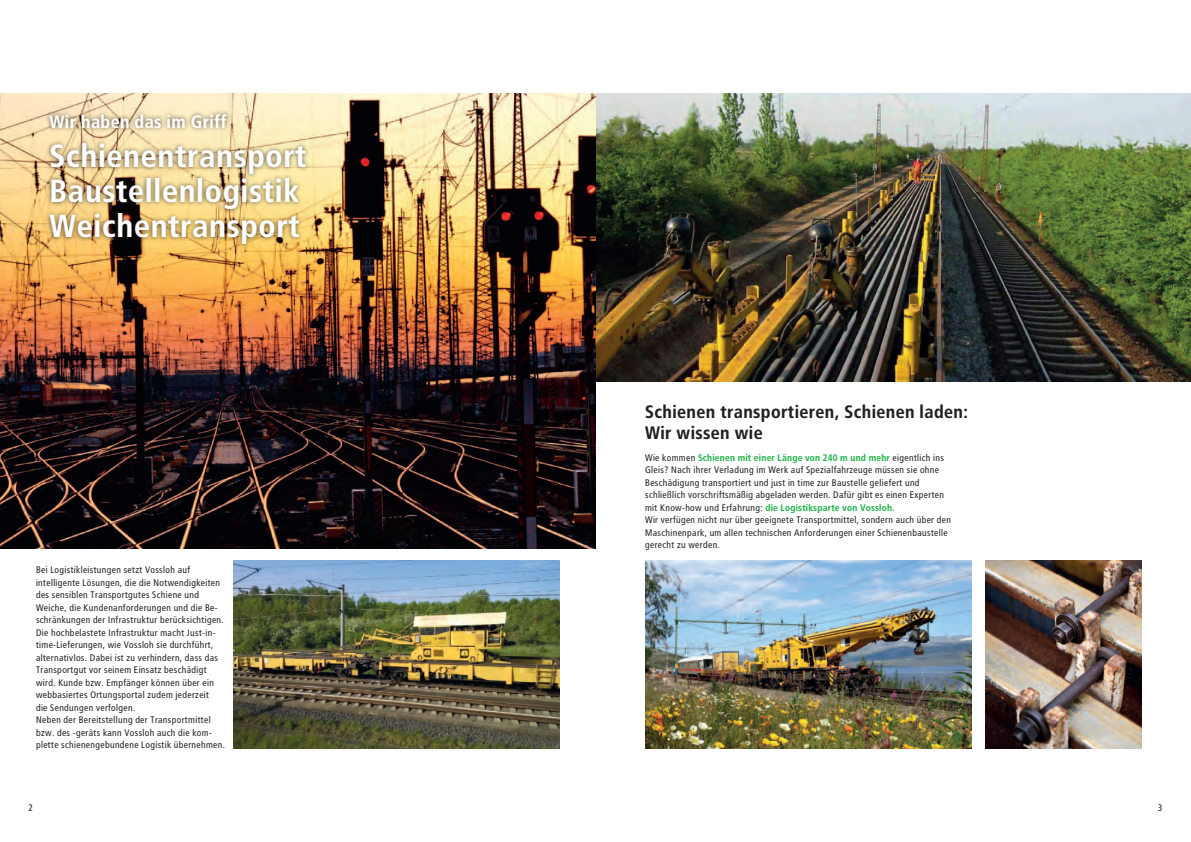
<style>
.page{position:relative;width:1191px;height:842px;background:#fff}
.page>*{position:absolute;margin:0;border:0;box-sizing:border-box;transform-origin:0 0}
.t1{font:700 32px/35px "Transit";color:#fff}
.t2{font:700 18px/21px "Transit";color:#231f20}
.t3{font:700 18px "Transit";color:#fff}
.t4{font:9.5px/12.5px "Transit";color:#231f20}
.s1{font-weight:700;color:#23b24b}
</style>
<div class="page">
<img style="left:645px;top:561px;width:326px;height:187px">
<img style="left:985px;top:561px;width:156px;height:187px">
<img style="left:595px;top:94px;width:596px;height:287px">
<img style="left:0;top:94px;width:595px;height:454px">
<img style="left:233px;top:561px;width:326px;height:187px">
<div style="left:45px;top:109px;width:186px;height:24px;background:#231f20;opacity:.75"></div>
<div style="left:45px;top:138px;width:266px;height:111px;background:#231f20;opacity:.75"></div>
<h2 class="t3" style="left:50px;top:111px;width:179px">Wir haben das im Griff</h2>
<h1 class="t1" style="left:50px;top:139px;width:259px">Schienentransport<br>Baustellenlogistik<br>Weichentransport</h1>
<p class="t4" style="left:36px;top:564px;width:191px">Bei Logistikleistungen setzt Vossloh auf intelligente Lösungen, die die Notwendigkeiten des sensiblen Transportgutes Schiene und Weiche, die Kundenanforderungen und die Be&shy;schränkungen der Infrastruktur berücksichtigen.<br>Die hochbelastete Infrastruktur macht Just-in&shy;time-Lieferungen, wie Vossloh sie durchführt, alternativlos. Dabei ist zu verhindern, dass das Transportgut vor seinem Einsatz beschädigt wird. Kunde bzw. Empfänger können über ein webbasiertes Ortungsportal zudem jederzeit<br>die Sendungen verfolgen.<br>Neben der Bereitstellung der Transportmittel bzw. des -geräts kann Vossloh auch die kom&shy;plette schienengebundene Logistik übernehmen.</p>
<p class="t4" style="left:28px;top:801px;width:6px">2</p>
<h2 class="t2" style="left:645px;top:402px;width:325px">Schienen transportieren, Schienen laden:<br>Wir wissen wie</h2>
<p class="t4" style="left:645px;top:451px;width:308px">Wie kommen <span class="s1">Schienen mit einer Länge von 240 m und mehr</span> eigentlich ins Gleis? Nach ihrer Verladung im Werk auf Spezialfahrzeuge müssen sie ohne Beschädigung transportiert und just in time zur Baustelle geliefert und schließlich vorschriftsmäßig abgeladen werden. Dafür gibt es einen Experten mit Know-how und Erfahrung: <span class="s1">die Logistiksparte von Vossloh.<br></span>Wir verfügen nicht nur über geeignete Transportmittel, sondern auch über den Maschinenpark, um allen technischen Anforderungen einer Schienenbaustelle gerecht zu werden.</p>
<p class="t4" style="left:1157px;top:801px;width:6px">3</p>
</div>
